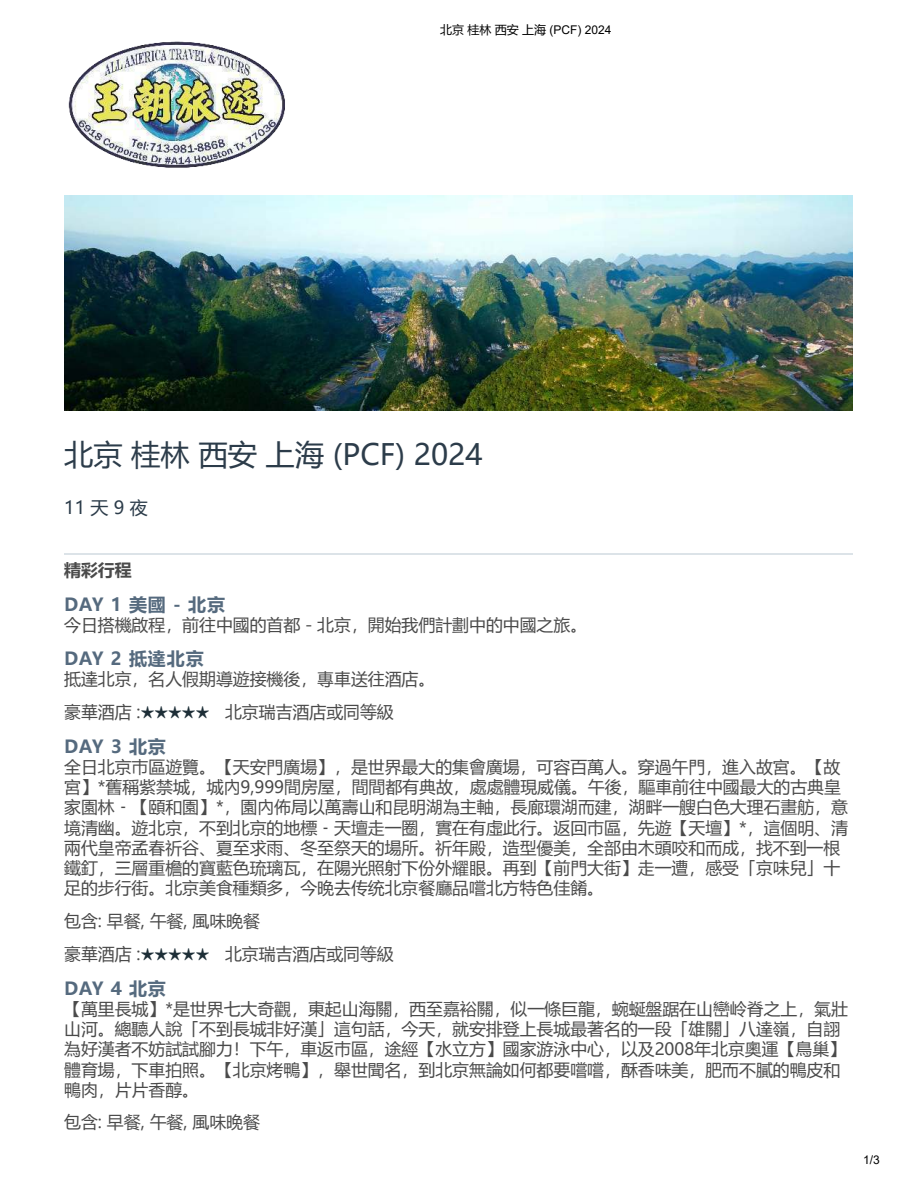
<style>
.page{position:relative;width:918px;height:1188px;background:#fff}
.page>*{position:absolute;margin:0;border:0;box-sizing:border-box;transform-origin:0 0}
.t1{font:29.25px "Microsoft Ya Hei";color:#2c3c4a}
.t2{font:700 18px "Microsoft Ya Hei";letter-spacing:.035em;color:#556a7e}
.t3{font:18px "Microsoft Ya Hei";color:#2c3c4a}
.t4{font:16.8px/20.2px "Microsoft Ya Hei";color:#4a4a4a}
.t5{font:700 16.8px "Microsoft Ya Hei";color:#4a4a4a}
.t6{font:12px "Arial";color:#000}
.s1{font-family:"Microsoft Ya Hei"}
.s2{color:#1d2e37}
</style>
<div class="page">
<hr style="left:64px;top:553px;width:789px;height:2px;background:#dce3e8">
<img style="left:64px;top:196px;width:789px;height:215px">
<img style="left:68px;top:41px;width:217px;height:127px">
<p class="t6" style="left:440px;top:21px;width:173px"><span class="s1">北京栻林西安上梻</span> (PCF) 2024</p>
<h1 class="t1" style="left:64px;top:434px;width:420px">北京 栻林 西安 上梻 (PCF) 2024</h1>
<p class="t3" style="left:64px;top:495px;width:85px">11 天 9 夜</p>
<p class="t5" style="left:64px;top:558px;width:69px">精彩行程</p>
<p class="t2" style="left:64px;top:594px;width:162px">DAY 1 美國 - 北京</p>
<p class="t4" style="left:64px;top:614px;width:525px">今日搭機啟程，前往中國的首都－北京，開始我們計劃中的中國之旅。</p>
<p class="t2" style="left:64px;top:648px;width:141px">DAY 2 抵達北京</p>
<p class="t4" style="left:64px;top:662px;width:373px;line-height:32.5px">抵達北京，名人假期導遊接機後，專車送往酒店。豪華酒店 :<span class="s2">★★★★★</span> 北京栰吉酒店或同等級</p>
<p class="t2" style="left:64px;top:736px;width:103px">DAY 3 北京</p>
<p class="t4" style="left:64px;top:756px;width:785px">全日北京巿區遊覽。【天安門廣場】，是世界最大的集會廣場，可容百萬人。穿過午門，進入故宮。【故宮】*舊稱紫禁城，城內9,999間房屋，間間都有典故，處處體現威儀。午後，驅車前往中國最大的古典皇家園林﹣【頤和園】*，園內佈局以萬壽山和昆明棐為主軸，長廊環棐而建，棐畔一艘白色大栬石畩舫，意境棈幽。遊北京，不到北京的地標﹣天壇走一圈，實在有虛桮行。返回巿區，先遊【天壇】*，這個明、棈兩代皇帝孟春祈谷、夏至梆雨、冬至祭天的場所。祈年殿，造型優美，全部由木頭咬和而成，找不到一根鐵釘，三層重檐的寶藍色琉栲栵，在陽光棻射下份外耀眼。再到【前門大街】走一遭，感受「京味兒」十足的桯行街。北京美食種類多，今晚去传统北京餐廳品嚐北方栎色佳餚。</p>
<p class="t4" style="left:64px;top:904px;width:331px;line-height:32.5px">包含: 早餐, 午餐, 風味晚餐<br>豪華酒店 :<span class="s2">★★★★★</span> 北京栰吉酒店或同等級</p>
<p class="t2" style="left:64px;top:978px;width:103px">DAY 4 北京</p>
<p class="t4" style="left:64px;top:998px;width:785px">【萬里長城】*是世界七大奇觀，東起山梻關，西至嘉裕關，似一條巨龍，蜿蜒盤踞在山巒岭脊之上，氣壯山梖。總聽人說「不到長城非好漢」這句話，今天，就安排登上長城最著名的一桶「雄關」八達嶺，自詡為好漢者不妨試試腳力！下午，車返巿區，途經【梄立方】國家棏泳中心，以及2008年北京奧運【鳥巢】體育場，下車拍棻。【北京烤鴨】，舉世聞名，到北京無論如何都要嚐嚐，酥香味美，肥而不膩的鴨皮和鴨肉，栆栆香醇。</p>
<p class="t4" style="left:64px;top:1112px;width:197px">包含: 早餐, 午餐, 風味晚餐</p>
<p class="t6" style="left:863px;top:1152px;width:18px">1/3</p>
</div>
